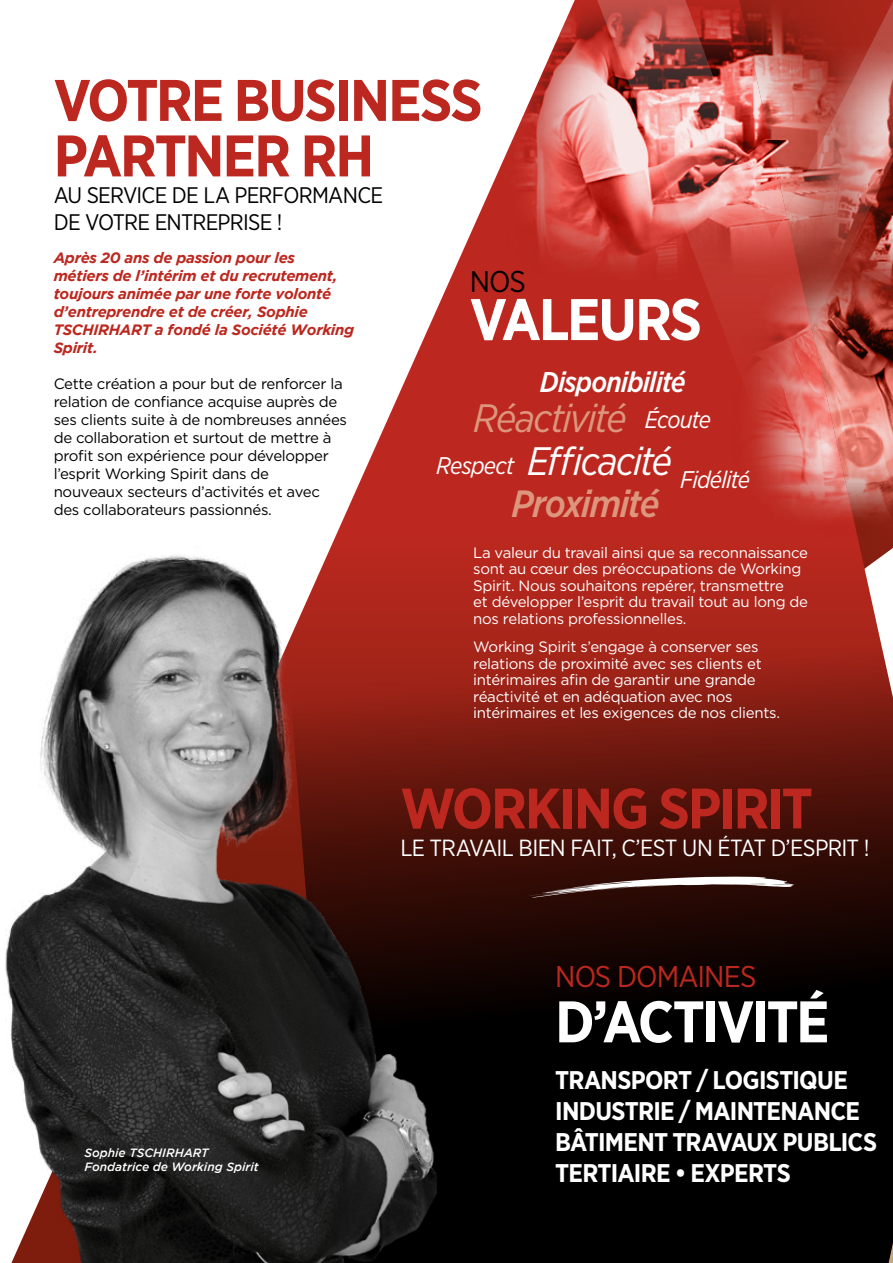
<style>
.page{position:relative;width:893px;height:1263px;background:#fff}
.page>*{position:absolute;margin:0;border:0;box-sizing:border-box;transform-origin:0 0}
.t1{font:700 58.5px/55.5px "Gotham Narrow";letter-spacing:-.035em;color:#bc281f}
.t2{font:700 58.5px "Gotham Narrow";letter-spacing:-.04em;color:#fff}
.t3{font:700 56.85px "Gotham Narrow";letter-spacing:-.035em;color:#bc281f}
.t4{font:italic 39.6px "Gotham Narrow";letter-spacing:-.045em;color:#dd967e}
.t5{font:italic 39.6px "Gotham Narrow";letter-spacing:-.045em;color:#fff}
.t6{font:italic 500 37.95px "Gotham Narrow";letter-spacing:-.035em;color:#dd967e}
.t7{font:30px "Gotham Narrow";letter-spacing:-.03em;color:#bc281f}
.t8{font:30px "Gotham Narrow";color:#000}
.t9{font:italic 500 28.5px "Gotham Narrow";letter-spacing:-.03em;color:#fff}
.t10{font:700 25.5px/31px "Gotham Narrow";letter-spacing:-.03em;color:#fff}
.t11{font:italic 24.15px "Gotham Narrow";letter-spacing:-.035em;color:#fff}
.t12{font:23.4px "Gotham Narrow";letter-spacing:-.035em;color:#fff}
.t13{font:22.5px/27px "Gotham Narrow";letter-spacing:-.035em;color:#000}
.t14{font:15px/16.5px "Gotham";letter-spacing:-.02em;color:#fff}
.t15{font:15px/18px "Gotham";letter-spacing:-.02em;color:#000}
.t16{font:italic 700 15px/18px "Gotham";letter-spacing:-.02em;color:#bc281f}
.t17{font:italic 500 12px/14.4px "Gotham";color:#fff}
</style>
<div class="page">
<svg style="left:377px;top:275px;width:499px;height:344px;background:#c04139"></svg>
<img style="left:452px;top:0;width:140px;height:346px">
<img style="left:635px;top:432px;width:258px;height:131px">
<svg style="left:522px;top:619px;width:371px;height:644px;background:#661811"></svg>
<svg style="left:524px;top:619px;width:8px;height:4px"></svg>
<svg style="left:555px;top:619px;width:8px;height:4px"></svg>
<svg style="left:587px;top:619px;width:8px;height:4px"></svg>
<svg style="left:618px;top:619px;width:8px;height:4px"></svg>
<svg style="left:650px;top:619px;width:8px;height:4px"></svg>
<svg style="left:681px;top:619px;width:8px;height:4px"></svg>
<svg style="left:713px;top:619px;width:8px;height:4px"></svg>
<svg style="left:744px;top:619px;width:8px;height:4px"></svg>
<svg style="left:775px;top:619px;width:9px;height:4px"></svg>
<svg style="left:807px;top:619px;width:8px;height:4px"></svg>
<svg style="left:838px;top:619px;width:8px;height:4px"></svg>
<svg style="left:870px;top:619px;width:8px;height:4px"></svg>
<svg style="left:538px;top:646px;width:11px;height:10px"></svg>
<svg style="left:569px;top:646px;width:12px;height:10px"></svg>
<svg style="left:601px;top:646px;width:11px;height:10px"></svg>
<svg style="left:632px;top:646px;width:12px;height:10px"></svg>
<svg style="left:664px;top:646px;width:11px;height:10px"></svg>
<svg style="left:695px;top:646px;width:12px;height:10px"></svg>
<svg style="left:727px;top:646px;width:11px;height:10px"></svg>
<svg style="left:758px;top:646px;width:12px;height:10px"></svg>
<svg style="left:790px;top:646px;width:11px;height:10px"></svg>
<svg style="left:821px;top:646px;width:11px;height:10px"></svg>
<svg style="left:852px;top:646px;width:12px;height:10px"></svg>
<svg style="left:884px;top:646px;width:9px;height:10px"></svg>
<svg style="left:522px;top:676px;width:13px;height:13px"></svg>
<svg style="left:552px;top:676px;width:15px;height:13px"></svg>
<svg style="left:583px;top:676px;width:15px;height:13px"></svg>
<svg style="left:615px;top:676px;width:15px;height:13px"></svg>
<svg style="left:646px;top:676px;width:15px;height:13px"></svg>
<svg style="left:678px;top:676px;width:15px;height:13px"></svg>
<svg style="left:709px;top:676px;width:15px;height:13px"></svg>
<svg style="left:741px;top:676px;width:15px;height:13px"></svg>
<svg style="left:772px;top:676px;width:15px;height:13px"></svg>
<svg style="left:803px;top:676px;width:16px;height:13px"></svg>
<svg style="left:835px;top:676px;width:15px;height:13px"></svg>
<svg style="left:866px;top:676px;width:15px;height:13px"></svg>
<svg style="left:534px;top:706px;width:19px;height:16px"></svg>
<svg style="left:566px;top:706px;width:18px;height:16px"></svg>
<svg style="left:597px;top:706px;width:19px;height:16px"></svg>
<svg style="left:629px;top:706px;width:18px;height:16px"></svg>
<svg style="left:660px;top:706px;width:19px;height:16px"></svg>
<svg style="left:692px;top:706px;width:18px;height:16px"></svg>
<svg style="left:723px;top:706px;width:19px;height:16px"></svg>
<svg style="left:754px;top:706px;width:19px;height:16px"></svg>
<svg style="left:786px;top:706px;width:19px;height:16px"></svg>
<svg style="left:817px;top:706px;width:19px;height:16px"></svg>
<svg style="left:849px;top:706px;width:19px;height:16px"></svg>
<svg style="left:880px;top:706px;width:13px;height:16px"></svg>
<svg style="left:522px;top:736px;width:17px;height:19px"></svg>
<svg style="left:548px;top:736px;width:22px;height:19px"></svg>
<svg style="left:580px;top:736px;width:22px;height:19px"></svg>
<svg style="left:611px;top:736px;width:22px;height:19px"></svg>
<svg style="left:643px;top:736px;width:22px;height:19px"></svg>
<svg style="left:674px;top:736px;width:22px;height:19px"></svg>
<svg style="left:706px;top:736px;width:22px;height:19px"></svg>
<svg style="left:737px;top:736px;width:22px;height:19px"></svg>
<svg style="left:769px;top:736px;width:22px;height:19px"></svg>
<svg style="left:800px;top:736px;width:22px;height:19px"></svg>
<svg style="left:831px;top:736px;width:22px;height:19px"></svg>
<svg style="left:863px;top:736px;width:22px;height:19px"></svg>
<svg style="left:522px;top:766px;width:3px;height:22px"></svg>
<svg style="left:531px;top:766px;width:25px;height:22px"></svg>
<svg style="left:562px;top:766px;width:26px;height:22px"></svg>
<svg style="left:594px;top:766px;width:25px;height:22px"></svg>
<svg style="left:625px;top:766px;width:26px;height:22px"></svg>
<svg style="left:657px;top:766px;width:25px;height:22px"></svg>
<svg style="left:688px;top:766px;width:26px;height:22px"></svg>
<svg style="left:720px;top:766px;width:25px;height:22px"></svg>
<svg style="left:751px;top:766px;width:57px;height:22px"></svg>
<svg style="left:814px;top:766px;width:57px;height:22px"></svg>
<svg style="left:877px;top:766px;width:16px;height:22px"></svg>
<svg style="left:522px;top:796px;width:371px;height:58px;background:#440f07"></svg>
<svg style="left:522px;top:856px;width:371px;height:361px;background:#090200"></svg>
<img style="left:5px;top:443px;width:517px;height:820px">
<svg style="left:529px;top:876px;width:266px;height:22px"></svg>
<svg style="left:592px;top:0;width:301px;height:432px;background:#c2534b"></svg>
<h1 class="t1" style="left:54px;top:72px;width:430px">VOTRE BUSINESS<br>PARTNER RH</h1>
<h3 class="t13" style="left:54px;top:182px;width:331px">AU SERVICE DE LA PERFORMANCE<br>DE VOTRE ENTREPRISE !</h3>
<p class="t16" style="left:54px;top:249px;width:302px">Après 20 ans de passion pour les<br>métiers de l’intérim et du recrutement, toujours animée par une forte volonté d’entreprendre et de créer, Sophie<br>TSCHIRHART a fondé la Société Working<br>Spirit.</p>
<p class="t15" style="left:54px;top:374px;width:295px">Cette création a pour but de renforcer la relation de confiance acquise auprès de ses clients suite à de nombreuses années de collaboration et surtout de mettre à profit son expérience pour développer l’esprit Working Spirit dans de<br>nouveaux secteurs d’activités et avec des collaborateurs passionnés.</p>
<p class="t17" style="left:84px;top:1145px;width:176px">Sophie TSCHIRHART<br>Fondatrice de Working Spirit</p>
<h3 class="t8" style="left:470px;top:263px;width:58px">NOS</h3>
<h1 class="t2" style="left:470px;top:282px;width:234px">VALEURS</h1>
<h3 class="t9" style="left:540px;top:363px;width:147px">Disponibilité</h3>
<h3 class="t4" style="left:473px;top:394px;width:155px">Réactivité</h3>
<h3 class="t5" style="left:527px;top:436px;width:147px">Efficacité</h3>
<h3 class="t11" style="left:645px;top:404px;width:68px">Écoute</h3>
<h3 class="t11" style="left:436px;top:450px;width:80px">Respect</h3>
<h3 class="t11" style="left:680px;top:465px;width:71px">Fidélité</h3>
<h3 class="t6" style="left:512px;top:480px;width:149px">Proximité</h3>
<p class="t14" style="left:473px;top:544px;width:336px">La valeur du travail ainsi que sa reconnaissance sont au cœur des préoccupations de Working Spirit. Nous souhaitons repérer, transmettre<br>et développer l’esprit du travail tout au long de nos relations professionnelles.</p>
<p class="t14" style="left:473px;top:638px;width:308px">Working Spirit s’engage à conserver ses relations de proximité avec ses clients et intérimaires afin de garantir une grande réactivité et en adéquation avec nos intérimaires et les exigences de nos clients.</p>
<h2 class="t3" style="left:400px;top:772px;width:414px">WORKING SPIRIT</h2>
<h3 class="t12" style="left:400px;top:834px;width:471px">LE TRAVAIL BIEN FAIT, C’EST UN ÉTAT D’ESPRIT !</h3>
<h3 class="t7" style="left:555px;top:958px;width:203px">NOS DOMAINES</h3>
<h1 class="t2" style="left:555px;top:984px;width:276px">D’ACTIVITÉ</h1>
<h3 class="t10" style="left:555px;top:1064px;width:324px">TRANSPORT / LOGISTIQUE<br>INDUSTRIE / MAINTENANCE<br>BÂTIMENT TRAVAUX PUBLICS<br>TERTIAIRE • EXPERTS</h3>
</div>
